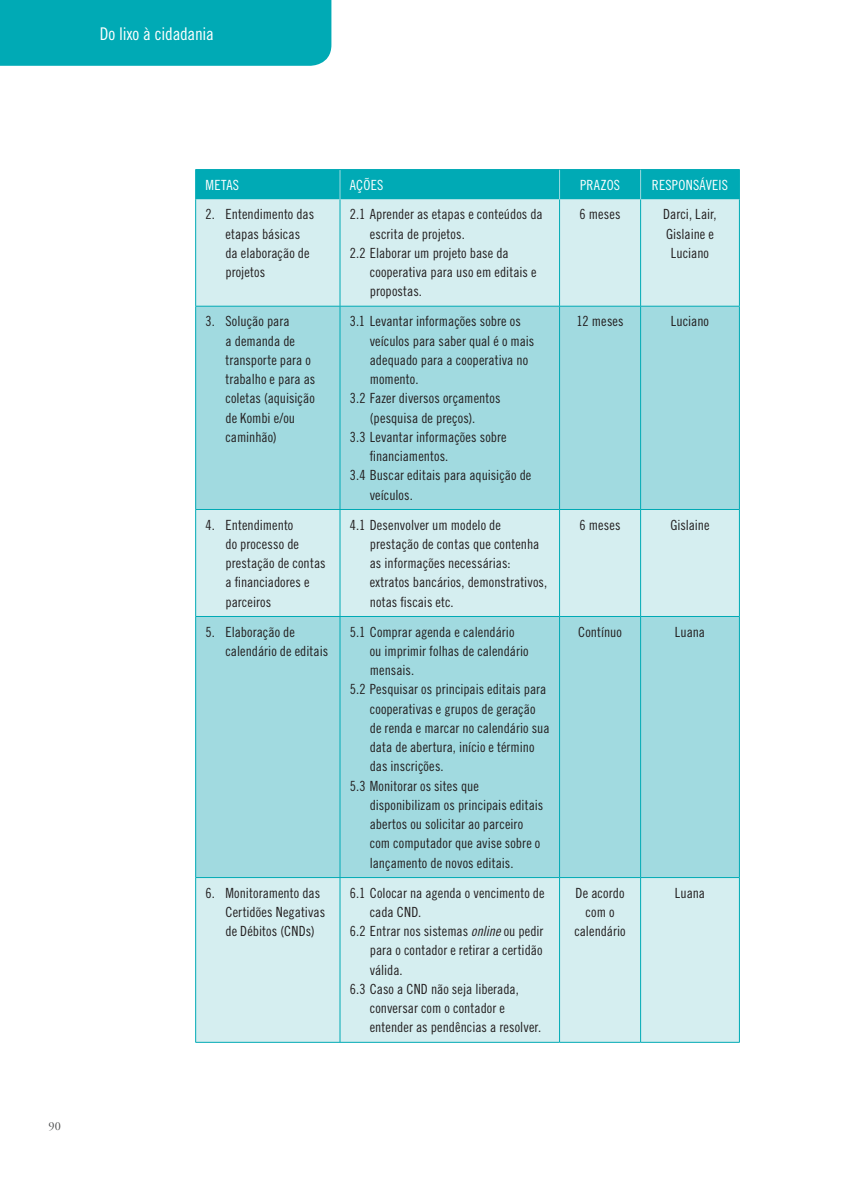
<style>
.page{position:relative;width:842px;height:1189px;background:#fff}
.page>*{position:absolute;margin:0;border:0;box-sizing:border-box;transform-origin:0 0}
.t1{font:17.5px "Trade Gothic LT Std Cn 18";letter-spacing:-.015em;color:#fff}
.Tabela_-_com_Recuo{font:14px/19.2px "Trade Gothic LT Std Cn 18";letter-spacing:.005em;color:#231f20}
.Tabela{font:14px/19.2px "Trade Gothic LT Std Cn 18";letter-spacing:.005em;color:#231f20;text-align:center}
.Tabela-2{font:14px "Trade Gothic LT Std Cn 18";letter-spacing:.015em;color:#fff}
.t2{font:12.25px "Adobe Garamond Pro";color:#4b4c4d}
.s1{font-family:"Trade Gothic LT Std Cn 18 Obl"}
</style>
<div class="page">
<svg style="left:196px;top:199px;width:543px;height:843px;background:#d2edef"></svg>
<svg style="left:196px;top:307px;width:543px;height:570px;background:#aadde2"></svg>
<div style="left:195px;top:169px;width:545px;height:30px;background:#00aab5"></div>
<hr style="left:195px;top:199px;width:1px;height:107px;background:#00aab5">
<hr style="left:739px;top:199px;width:1px;height:107px;background:#00aab5">
<hr style="left:195px;top:306px;width:1px;height:203px;background:#00aab5">
<hr style="left:739px;top:306px;width:1px;height:203px;background:#00aab5">
<hr style="left:195px;top:510px;width:1px;height:106px;background:#00aab5">
<hr style="left:739px;top:510px;width:1px;height:106px;background:#00aab5">
<hr style="left:195px;top:617px;width:1px;height:260px;background:#00aab5">
<hr style="left:739px;top:617px;width:1px;height:260px;background:#00aab5">
<hr style="left:195px;top:877px;width:1px;height:165px;background:#00aab5">
<hr style="left:739px;top:877px;width:1px;height:165px;background:#00aab5">
<hr style="left:195px;top:1042px;width:145px;height:1px;background:#00aab5">
<hr style="left:340px;top:1042px;width:219px;height:1px;background:#00aab5">
<hr style="left:559px;top:1042px;width:81px;height:1px;background:#00aab5">
<hr style="left:640px;top:1042px;width:100px;height:1px;background:#00aab5">
<hr style="left:340px;top:199px;width:1px;height:107px;background:#00aab5">
<hr style="left:559px;top:199px;width:1px;height:107px;background:#00aab5">
<hr style="left:640px;top:199px;width:1px;height:107px;background:#00aab5">
<hr style="left:195px;top:306px;width:145px;height:1px;background:#00aab5">
<hr style="left:340px;top:306px;width:219px;height:1px;background:#00aab5">
<hr style="left:340px;top:306px;width:1px;height:203px;background:#00aab5">
<hr style="left:559px;top:306px;width:81px;height:1px;background:#00aab5">
<hr style="left:559px;top:306px;width:1px;height:203px;background:#00aab5">
<hr style="left:640px;top:306px;width:100px;height:1px;background:#00aab5">
<hr style="left:640px;top:306px;width:1px;height:203px;background:#00aab5">
<hr style="left:195px;top:509px;width:145px;height:1px;background:#00aab5">
<hr style="left:340px;top:509px;width:219px;height:1px;background:#00aab5">
<hr style="left:340px;top:510px;width:1px;height:106px;background:#00aab5">
<hr style="left:559px;top:509px;width:81px;height:1px;background:#00aab5">
<hr style="left:559px;top:510px;width:1px;height:106px;background:#00aab5">
<hr style="left:640px;top:509px;width:100px;height:1px;background:#00aab5">
<hr style="left:640px;top:510px;width:1px;height:106px;background:#00aab5">
<hr style="left:195px;top:616px;width:145px;height:1px;background:#00aab5">
<hr style="left:340px;top:616px;width:219px;height:1px;background:#00aab5">
<hr style="left:340px;top:617px;width:1px;height:260px;background:#00aab5">
<hr style="left:559px;top:616px;width:81px;height:1px;background:#00aab5">
<hr style="left:559px;top:617px;width:1px;height:260px;background:#00aab5">
<hr style="left:640px;top:616px;width:100px;height:1px;background:#00aab5">
<hr style="left:640px;top:617px;width:1px;height:260px;background:#00aab5">
<hr style="left:195px;top:877px;width:145px;height:1px;background:#00aab5">
<hr style="left:340px;top:877px;width:219px;height:1px;background:#00aab5">
<hr style="left:340px;top:877px;width:1px;height:165px;background:#00aab5">
<hr style="left:559px;top:877px;width:81px;height:1px;background:#00aab5">
<hr style="left:559px;top:877px;width:1px;height:165px;background:#00aab5">
<hr style="left:640px;top:877px;width:100px;height:1px;background:#00aab5">
<hr style="left:640px;top:877px;width:1px;height:165px;background:#00aab5">
<div style="left:0;top:0;width:331px;height:66px;background:#00aab5"></div>
<p class="t1" style="left:100px;top:24px;width:116px">Do lixo à cidadania</p>
<p class="t2" style="left:49px;top:1118px;width:14px">90</p>
<p class="Tabela-2" style="left:206px;top:176px;width:35px">METAS</p>
<p class="Tabela-2" style="left:350px;top:176px;width:35px">AÇÕES</p>
<p class="Tabela-2" style="left:580px;top:176px;width:42px">PRAZOS</p>
<p class="Tabela-2" style="left:652px;top:176px;width:78px">RESPONSÁVEIS</p>
<p class="Tabela_-_com_Recuo" style="left:225px;top:204px;width:90px;text-indent:-20px">2. Entendimento das etapas básicas da elaboração de projetos</p>
<p class="Tabela_-_com_Recuo" style="left:370px;top:204px;width:175px;text-indent:-20px">2.1 Aprender as etapas e conteúdos da escrita de projetos.</p>
<p class="Tabela" style="left:579px;top:204px;width:43px">6 meses</p>
<p class="Tabela" style="left:663px;top:204px;width:55px">Darci, Lair,<br>Gislaine e<br>Luciano</p>
<p class="Tabela_-_com_Recuo" style="left:370px;top:243px;width:168px;text-indent:-20px">2.2 Elaborar um projeto base da cooperativa para uso em editais e propostas.</p>
<p class="Tabela_-_com_Recuo" style="left:225px;top:311px;width:91px;text-indent:-20px">3. Solução para<br>a demanda de transporte para o trabalho e para as coletas (aquisição de Kombi e/ou caminhão)</p>
<p class="Tabela_-_com_Recuo" style="left:370px;top:311px;width:166px;text-indent:-20px">3.1 Levantar informações sobre os veículos para saber qual é o mais adequado para a cooperativa no momento.</p>
<p class="Tabela_-_com_Recuo" style="left:350px;top:388px;width:152px;text-align:center">3.2 Fazer diversos orçamentos (pesquisa de preços).</p>
<p class="Tabela_-_com_Recuo" style="left:370px;top:427px;width:138px;text-indent:-20px">3.3 Levantar informações sobre financiamentos.</p>
<p class="Tabela_-_com_Recuo" style="left:370px;top:465px;width:163px;text-indent:-20px">3.4 Buscar editais para aquisição de veículos.</p>
<p class="Tabela" style="left:576px;top:311px;width:49px">12 meses</p>
<p class="Tabela" style="left:671px;top:311px;width:40px">Luciano</p>
<p class="Tabela_-_com_Recuo" style="left:225px;top:515px;width:102px;text-indent:-20px">4. Entendimento<br>do processo de prestação de contas a financiadores e parceiros</p>
<p class="Tabela_-_com_Recuo" style="left:370px;top:515px;width:179px;text-indent:-20px">4.1 Desenvolver um modelo de prestação de contas que contenha as informações necessárias: extratos bancários, demonstrativos, notas fiscais etc.</p>
<p class="Tabela" style="left:579px;top:515px;width:43px">6 meses</p>
<p class="Tabela" style="left:670px;top:515px;width:41px">Gislaine</p>
<p class="Tabela_-_com_Recuo" style="left:225px;top:621px;width:104px;text-indent:-20px">5. Elaboração de calendário de editais</p>
<p class="Tabela_-_com_Recuo" style="left:370px;top:621px;width:160px;text-indent:-20px">5.1 Comprar agenda e calendário ou imprimir folhas de calendário mensais.</p>
<p class="Tabela_-_com_Recuo" style="left:370px;top:679px;width:181px;text-indent:-20px">5.2 Pesquisar os principais editais para cooperativas e grupos de geração de renda e marcar no calendário sua data de abertura, início e término das inscrições.</p>
<p class="Tabela_-_com_Recuo" style="left:370px;top:775px;width:175px;text-indent:-20px">5.3 Monitorar os sites que disponibilizam os principais editais abertos ou solicitar ao parceiro com computador que avise sobre o lançamento de novos editais.</p>
<p class="Tabela" style="left:578px;top:621px;width:45px">Contínuo</p>
<p class="Tabela" style="left:675px;top:621px;width:32px">Luana</p>
<p class="Tabela_-_com_Recuo" style="left:225px;top:882px;width:101px;text-indent:-20px">6. Monitoramento das<br>Certidões Negativas de Débitos (CNDs)</p>
<p class="Tabela_-_com_Recuo" style="left:370px;top:882px;width:176px;text-indent:-20px">6.1 Colocar na agenda o vencimento de cada CND.</p>
<p class="Tabela_-_com_Recuo" style="left:370px;top:921px;width:175px;text-align:justify;text-indent:-20px">6.2 Entrar nos sistemas <span class="s1">online</span> ou pedir para o contador e retirar a certidão válida.</p>
<p class="Tabela_-_com_Recuo" style="left:370px;top:979px;width:173px;text-indent:-20px">6.3 Caso a CND não seja liberada, conversar com o contador e entender as pendências a resolver.</p>
<p class="Tabela" style="left:574px;top:882px;width:53px">De acordo com o calendário</p>
<p class="Tabela" style="left:675px;top:882px;width:32px">Luana</p>
</div>
